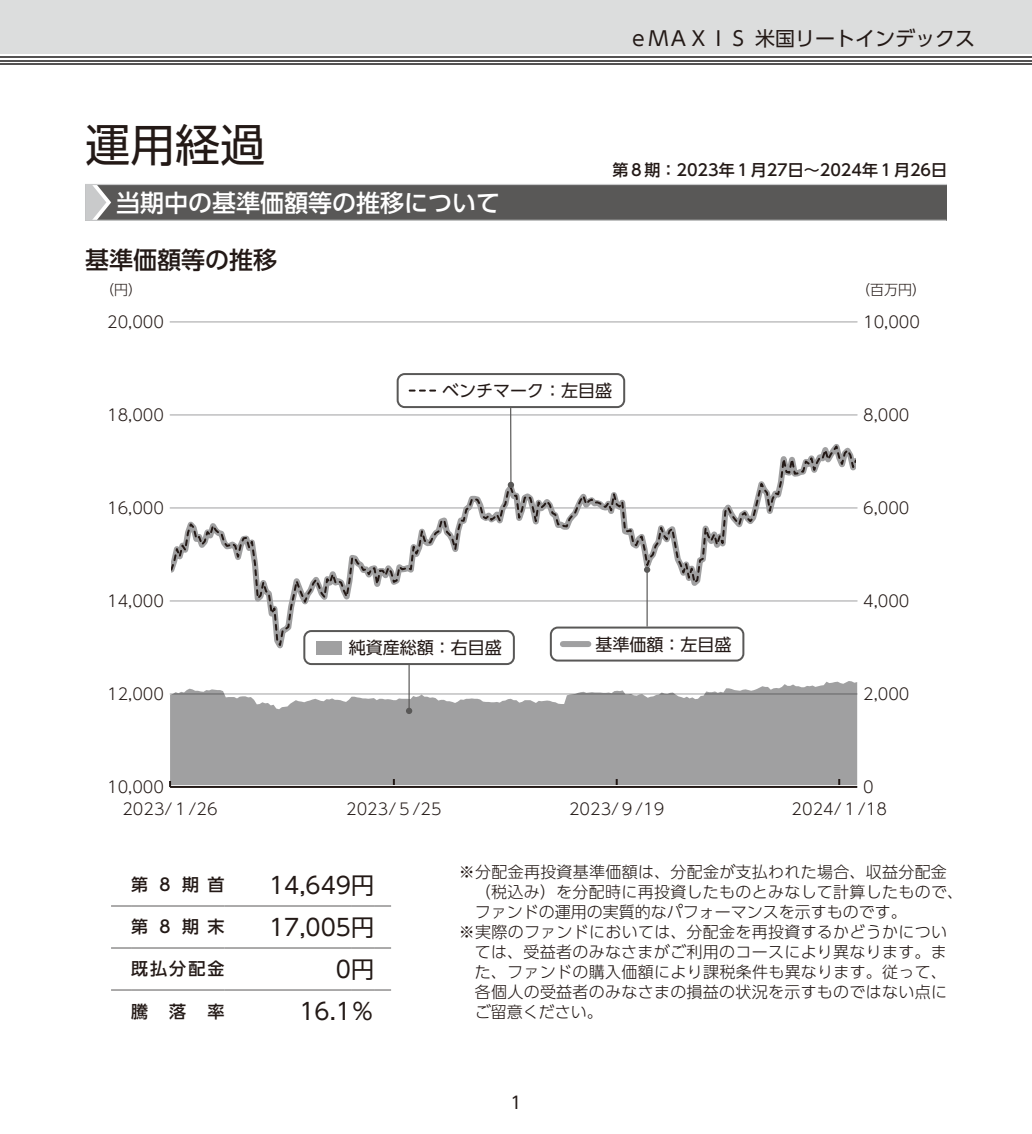
<style>
.page{position:relative;width:1032px;height:1134px;background:#fff}
.page>*{position:absolute;margin:0;border:0;box-sizing:border-box;transform-origin:0 0}
.t1{font:45px "UD Shin Go Pro";color:#231916}
.t2{font:500 24px "UD Shin Go Pro";color:#fff}
.t3{font:500 24px "UD Shin Go Pro";color:#231916}
.t4{font:23px "UD Shin Go Pro";color:#231916}
.t5{font:20px "UD Shin Go Pro";color:#231916}
.t6{font:17px "UD Shin Go Pro";color:#231916}
.t7{font:500 17px "UD Shin Go Pro";letter-spacing:.5em;color:#231916}
.t8{font:300 16px "UD Shin Go Pro";letter-spacing:.02em;color:#231916}
.t9{font:300 16px "UD Shin Go Pro";color:#231916}
.t10{font:500 16px "UD Shin Go Pro";color:#231916}
.t11{font:300 14px "UD Shin Go Pro";color:#231916}
</style>
<div class="page">
<div style="left:0;top:0;width:1032px;height:54px;background:#dcdddd"></div>
<hr style="left:0;top:63px;width:1032px;height:2px;background:#545252">
<hr style="left:0;top:60px;width:1032px;height:1px;background:#545252">
<hr style="left:0;top:56px;width:1032px;height:2px;background:#545252">
<div style="left:85px;top:184px;width:862px;height:36px;background:#595857"></div>
<hr style="left:85px;top:220px;width:861px;height:1px;background:#c9cacb">
<hr style="left:85px;top:184px;width:862px;height:1px;background:#c9cacb">
<svg style="left:85px;top:185px;width:26px;height:35px"></svg>
<svg style="left:111px;top:906px;width:20px;height:1px"></svg>
<hr style="left:131px;top:906px;width:94px;height:1px;background:#595857">
<hr style="left:225px;top:906px;width:126px;height:1px;background:#595857">
<svg style="left:351px;top:906px;width:40px;height:1px"></svg>
<svg style="left:111px;top:948px;width:20px;height:1px"></svg>
<hr style="left:131px;top:948px;width:94px;height:1px;background:#595857">
<hr style="left:225px;top:948px;width:126px;height:1px;background:#595857">
<svg style="left:351px;top:948px;width:40px;height:1px"></svg>
<svg style="left:111px;top:990px;width:20px;height:1px"></svg>
<hr style="left:131px;top:990px;width:94px;height:1px;background:#595857">
<hr style="left:225px;top:990px;width:126px;height:1px;background:#595857">
<svg style="left:351px;top:990px;width:40px;height:1px"></svg>
<svg style="left:170px;top:681px;width:687px;height:104px;background:#acacad"></svg>
<hr style="left:170px;top:322px;width:687px;height:1px;background:#a0a0a1">
<hr style="left:170px;top:786px;width:687px;height:2px;background:#231916">
<hr style="left:170px;top:694px;width:687px;height:1px;background:#a0a0a1">
<hr style="left:170px;top:601px;width:687px;height:1px;background:#a0a0a1">
<hr style="left:170px;top:508px;width:687px;height:1px;background:#a0a0a1">
<hr style="left:170px;top:415px;width:687px;height:1px;background:#a0a0a1">
<svg style="left:393px;top:779px;width:2px;height:6px"></svg>
<svg style="left:616px;top:779px;width:2px;height:6px"></svg>
<svg style="left:838px;top:779px;width:2px;height:6px"></svg>
<svg style="left:171px;top:442px;width:685px;height:209px"></svg>
<hr style="left:646px;top:569px;width:2px;height:57px;background:#595857">
<div style="left:644px;top:566px;width:6px;height:7px;background:#595857;border-radius:50%"></div>
<div style="left:551px;top:627px;width:192px;height:33px;background:#fff;border-radius:7px"></div>
<div style="left:550px;top:626px;width:194px;height:35px;border:2px solid #595857;border-radius:7px"></div>
<div style="left:563px;top:641px;width:25px;height:6px;background:#a0a0a1"></div>
<hr style="left:408px;top:664px;width:2px;height:47px;background:#595857">
<svg style="left:406px;top:708px;width:6px;height:6px"></svg>
<div style="left:304px;top:631px;width:210px;height:33px;background:#fff;border-radius:7px"></div>
<div style="left:303px;top:630px;width:212px;height:35px;border:2px solid #595857;border-radius:7px"></div>
<div style="left:316px;top:641px;width:26px;height:13px;background:#a0a0a1"></div>
<hr style="left:510px;top:408px;width:1px;height:77px;background:#595857">
<svg style="left:508px;top:482px;width:6px;height:6px"></svg>
<div style="left:397px;top:373px;width:228px;height:35px;border:2px solid #595857;border-radius:7px"></div>
<svg style="left:410px;top:390px;width:25px;height:2px"></svg>
<h1 class="t1" style="left:85px;top:108px;width:182px">運用経過</h1>
<h2 class="t2" style="left:116px;top:183px;width:385px">当期中の基準価額等の推移について</h2>
<h2 class="t3" style="left:85px;top:240px;width:193px">基準価額等の推移</h2>
<p class="t5" style="left:628px;top:22px;width:348px">ｅＭＡＸＩＳ 米国リートインデックス</p>
<p class="t10" style="left:612px;top:157px;width:336px">第８期：2023年１月27日～2024年１月26日</p>
<p class="t11" style="left:100px;top:279px;width:43px">（円）</p>
<p class="t11" style="left:856px;top:279px;width:71px">（百万円）</p>
<p class="t8" style="left:107px;top:309px;width:58px">20,000</p>
<p class="t8" style="left:863px;top:309px;width:58px">10,000</p>
<p class="t6" style="left:442px;top:377px;width:172px">ベンチマーク：左目盛</p>
<p class="t8" style="left:107px;top:402px;width:58px">18,000</p>
<p class="t8" style="left:863px;top:402px;width:48px">8,000</p>
<p class="t8" style="left:107px;top:495px;width:58px">16,000</p>
<p class="t8" style="left:863px;top:495px;width:48px">6,000</p>
<p class="t8" style="left:107px;top:588px;width:58px">14,000</p>
<p class="t8" style="left:863px;top:588px;width:48px">4,000</p>
<p class="t6" style="left:349px;top:634px;width:154px">純資産総額：右目盛</p>
<p class="t6" style="left:595px;top:630px;width:137px">基準価額：左目盛</p>
<p class="t8" style="left:107px;top:681px;width:58px">12,000</p>
<p class="t8" style="left:863px;top:681px;width:48px">2,000</p>
<p class="t8" style="left:107px;top:774px;width:58px">10,000</p>
<p class="t8" style="left:863px;top:774px;width:12px">0</p>
<p class="t8" style="left:122px;top:796px;width:97px">2023/１/26</p>
<p class="t8" style="left:346px;top:796px;width:97px">2023/５/25</p>
<p class="t8" style="left:569px;top:796px;width:97px">2023/９/19</p>
<p class="t8" style="left:791px;top:796px;width:97px">2024/１/18</p>
<p class="t7" style="left:131px;top:871px;width:95px">第８期首</p>
<h3 class="t4" style="left:269px;top:866px;width:107px">14,649円</h3>
<p class="t7" style="left:131px;top:913px;width:95px">第８期末</p>
<h3 class="t4" style="left:269px;top:908px;width:107px">17,005円</h3>
<p class="t7" style="left:131px;top:955px;width:95px">既払分配金</p>
<h3 class="t4" style="left:336px;top:950px;width:40px">0円</h3>
<p class="t7" style="left:131px;top:997px;width:18px">騰</p>
<p class="t7" style="left:169px;top:997px;width:18px">落</p>
<p class="t7" style="left:208px;top:997px;width:18px">率</p>
<h3 class="t4" style="left:299px;top:992px;width:76px">16.1％</h3>
<p class="t8" style="left:459px;top:859px;width:490px">※分配金再投資基準価額は、分配金が支払われた場合、収益分配金</p>
<p class="t8" style="left:475px;top:879px;width:490px">（税込み）を分配時に再投資したものとみなして計算したもので、</p>
<p class="t9" style="left:475px;top:899px;width:433px">ファンドの運用の実質的なパフォーマンスを示すものです。</p>
<p class="t8" style="left:459px;top:919px;width:490px">※実際のファンドにおいては、分配金を再投資するかどうかについ</p>
<p class="t8" style="left:475px;top:939px;width:473px">ては、受益者のみなさまがご利用のコースにより異なります。ま</p>
<p class="t8" style="left:475px;top:959px;width:474px">た、ファンドの購入価額により課税条件も異なります。従って、</p>
<p class="t8" style="left:475px;top:979px;width:474px">各個人の受益者のみなさまの損益の状況を示すものではない点に</p>
<p class="t9" style="left:475px;top:999px;width:129px">ご留意ください。</p>
<p class="t6" style="left:510px;top:1089px;width:13px">1</p>
</div>
